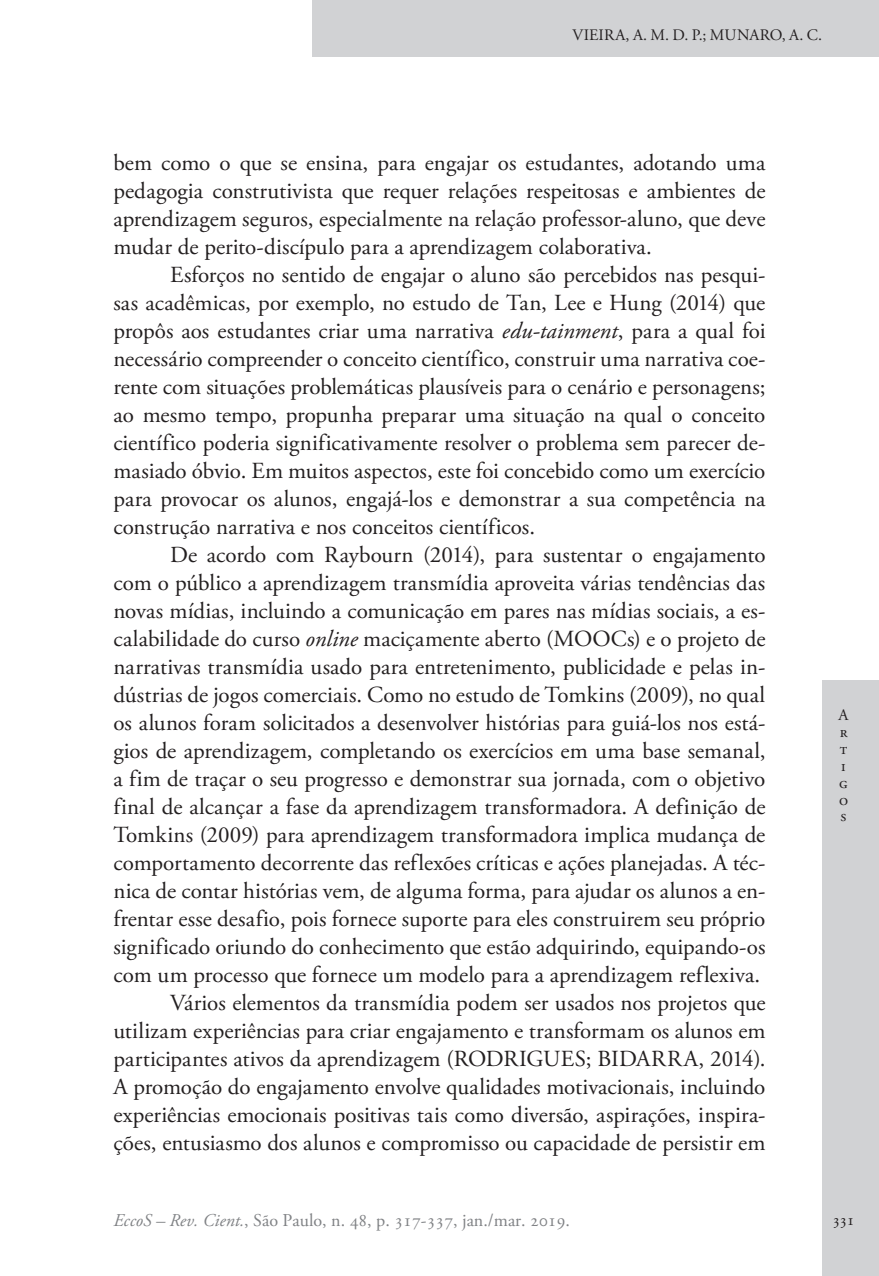
<style>
.page{position:relative;width:879px;height:1276px;background:#fff}
.page>*{position:absolute;margin:0;border:0;box-sizing:border-box;transform-origin:0 0}
.Ec_Normal{font:23px/28px "Adobe Garamond Pro";letter-spacing:-.005em;color:#231f20;text-align:justify}
.t1{font:18px "Adobe Garamond Pro";color:#808285}
.t2{font:16px/16.8px "Adobe Garamond Pro";letter-spacing:.005em;color:#231f20}
.s1{font-style:italic}
</style>
<div class="page">
<div style="left:312px;top:0;width:567px;height:57px;background:#d1d2d4"></div>
<div style="left:822px;top:680px;width:57px;height:596px;background:#d1d2d4"></div>
<p class="t2" style="left:572px;top:27px;width:251px">VIEIRA, A. M. D. P.; MUNARO, A. C.</p>
<p class="Ec_Normal" style="left:113px;top:150px;width:654px">bem como o que se ensina, para engajar os estudantes, adotando uma pedagogia construtivista que requer relações respeitosas e ambientes de aprendizagem seguros, especialmente na relação professor-aluno, que deve mudar de perito-discípulo para a aprendizagem colaborativa.</p>
<p class="Ec_Normal" style="left:113px;top:262px;width:654px;text-indent:57px">Esforços no sentido de engajar o aluno são percebidos nas pesqui&shy;sas acadêmicas, por exemplo, no estudo de Tan, Lee e Hung (2014) que propôs aos estudantes criar uma narrativa <span class="s1">edu-tainment</span>, para a qual foi necessário compreender o conceito científico, construir uma narrativa coe&shy;rente com situações problemáticas plausíveis para o cenário e personagens; ao mesmo tempo, propunha preparar uma situação na qual o conceito científico poderia significativamente resolver o problema sem parecer de&shy;masiado óbvio. Em muitos aspectos, este foi concebido como um exercício para provocar os alunos, engajá-los e demonstrar a sua competência na construção narrativa e nos conceitos científicos.</p>
<p class="Ec_Normal" style="left:113px;top:542px;width:653px;text-indent:57px">De acordo com Raybourn (2014), para sustentar o engajamento com o público a aprendizagem transmídia aproveita várias tendências das novas mídias, incluindo a comunicação em pares nas mídias sociais, a es&shy;calabilidade do curso <span class="s1">online</span> maciçamente aberto (MOOCs) e o projeto de narrativas transmídia usado para entretenimento, publicidade e pelas in&shy;dústrias de jogos comerciais. Como no estudo de Tomkins (2009), no qual os alunos foram solicitados a desenvolver histórias para guiá-los nos está&shy;gios de aprendizagem, completando os exercícios em uma base semanal, a fim de traçar o seu progresso e demonstrar sua jornada, com o objetivo final de alcançar a fase da aprendizagem transformadora. A definição de Tomkins (2009) para aprendizagem transformadora implica mudança de comportamento decorrente das reflexões críticas e ações planejadas. A téc&shy;nica de contar histórias vem, de alguma forma, para ajudar os alunos a en&shy;frentar esse desafio, pois fornece suporte para eles construirem seu próprio significado oriundo do conhecimento que estão adquirindo, equipando-os com um processo que fornece um modelo para a aprendizagem reflexiva.</p>
<p class="Ec_Normal" style="left:113px;top:990px;width:653px;text-indent:57px">Vários elementos da transmídia podem ser usados nos projetos que utilizam experiências para criar engajamento e transformam os alunos em participantes ativos da aprendizagem (RODRIGUES; BIDARRA, 2014).<br>A promoção do engajamento envolve qualidades motivacionais, incluindo experiências emocionais positivas tais como diversão, aspirações, inspira&shy;ções, entusiasmo dos alunos e compromisso ou capacidade de persistir em</p>
<p class="t2" style="left:838px;top:707px;width:11px">A r t i g o s</p>
<p class="t1" style="left:113px;top:1209px;width:458px"><span class="s1">EccoS – Rev. Cient.</span>, São Paulo, n. 48, p. 317-337, jan./mar. 2019.</p>
<p class="t2" style="left:832px;top:1212px;width:24px">331</p>
</div>
